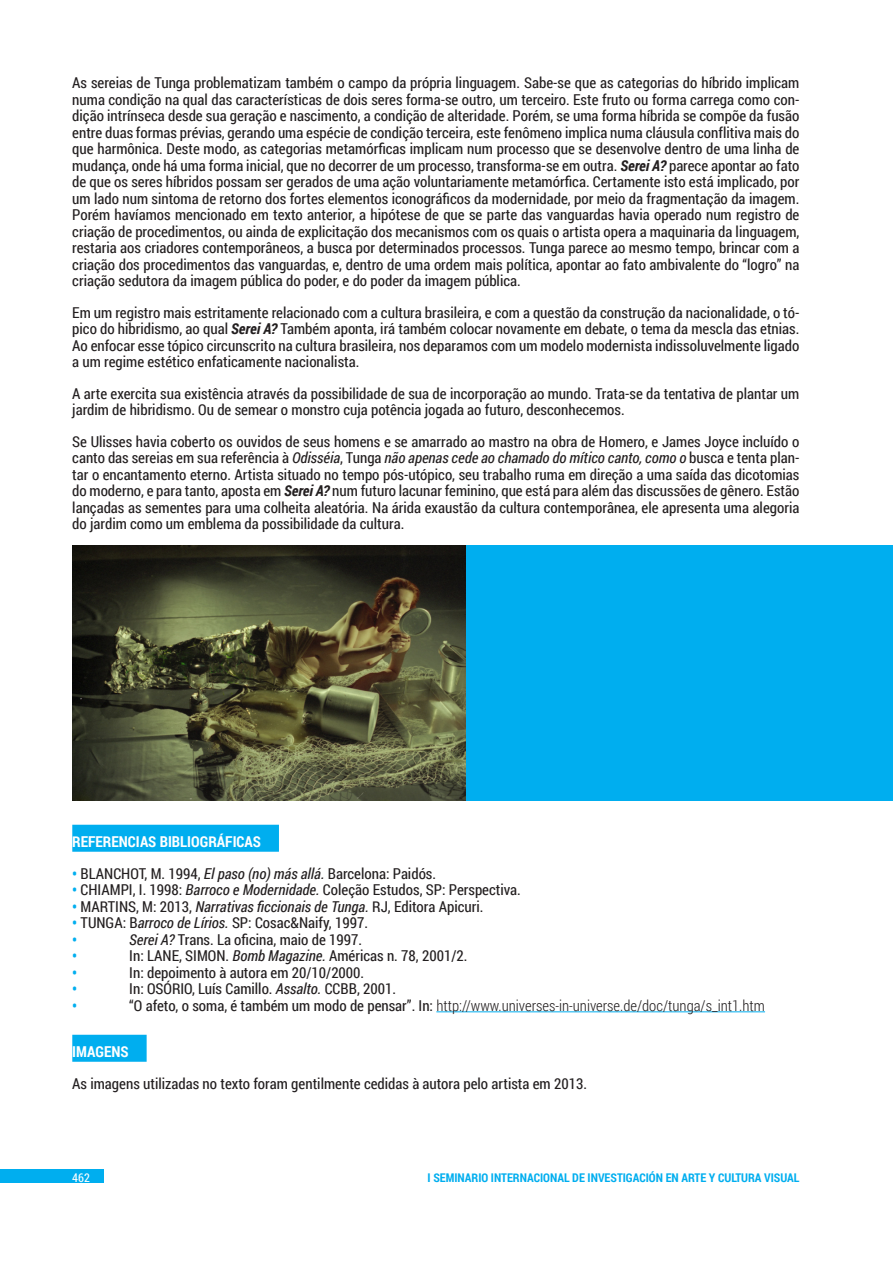
<style>
.page{position:relative;width:893px;height:1263px;background:#fff}
.page>*{position:absolute;margin:0;border:0;box-sizing:border-box;transform-origin:0 0}
.Normal_CV{font:15px/16.5px "Roboto Condensed";color:#231f20;text-align:justify}
.t1{font:300 15px "Roboto Condensed";color:#231f20}
.Sección_CV{font:700 15px "Roboto Condensed";color:#fff}
.Sección_CV_Currículo{font:700 15px "Roboto Condensed";color:#fff}
.t2{font:700 15px "Roboto Condensed";color:#00aeef}
.t3{font:700 12px "Roboto Condensed";color:#00aeef}
.t4{font:12px "Roboto Condensed";color:#fff}
.s1{font-weight:700;font-style:italic}
.s2{font-style:italic}
.s3{font-weight:700;color:#00aeef}
.s4{font-weight:400}
</style>
<div class="page">
<div style="left:0;top:1169px;width:104px;height:14px;background:#00aeef"></div>
<div style="left:72px;top:546px;width:821px;height:255px;background:#00aeef"></div>
<div style="left:72px;top:825px;width:207px;height:27px;background:#00aeef"></div>
<hr style="left:436px;top:1011px;width:329px;height:1px;background:#00aeef">
<div style="left:72px;top:1035px;width:75px;height:27px;background:#00aeef"></div>
<img style="left:72px;top:546px;width:394px;height:255px">
<p class="Normal_CV" style="left:72px;top:74px;width:729px">As sereias de Tunga problematizam também o campo da própria linguagem. Sabe-se que as categorias do híbrido implicam numa condição na qual das características de dois seres forma-se outro, um terceiro. Este fruto ou forma carrega como con&shy;dição intrínseca desde sua geração e nascimento, a condição de alteridade. Porém, se uma forma híbrida se compõe da fusão entre duas formas prévias, gerando uma espécie de condição terceira, este fenômeno implica numa cláusula conflitiva mais do que harmônica. Deste modo, as categorias metamórficas implicam num processo que se desenvolve dentro de uma linha de mudança, onde há uma forma inicial, que no decorrer de um processo, transforma-se em outra. <span class="s1">Serei A?</span> parece apontar ao fato de que os seres híbridos possam ser gerados de uma ação voluntariamente metamórfica. Certamente isto está implicado, por um lado num sintoma de retorno dos fortes elementos iconográficos da modernidade, por meio da fragmentação da imagem.<br>Porém havíamos mencionado em texto anterior, a hipótese de que se parte das vanguardas havia operado num registro de criação de procedimentos, ou ainda de explicitação dos mecanismos com os quais o artista opera a maquinaria da linguagem, restaria aos criadores contemporâneos, a busca por determinados processos. Tunga parece ao mesmo tempo, brincar com a criação dos procedimentos das vanguardas, e, dentro de uma ordem mais política, apontar ao fato ambivalente do “logro” na criação sedutora da imagem pública do poder, e do poder da imagem pública.</p>
<p class="Normal_CV" style="left:72px;top:303px;width:729px">Em um registro mais estritamente relacionado com a cultura brasileira, e com a questão da construção da nacionalidade, o tó&shy;pico do hibridismo, ao qual <span class="s1">Serei A?</span> Também aponta, irá também colocar novamente em debate, o tema da mescla das etnias.<br>Ao enfocar esse tópico circunscrito na cultura brasileira, nos deparamos com um modelo modernista indissoluvelmente ligado a um regime estético enfaticamente nacionalista.</p>
<p class="Normal_CV" style="left:72px;top:384px;width:729px">A arte exercita sua existência através da possibilidade de sua de incorporação ao mundo. Trata-se da tentativa de plantar um jardim de hibridismo. Ou de semear o monstro cuja potência jogada ao futuro, desconhecemos.</p>
<p class="Normal_CV" style="left:72px;top:432px;width:729px">Se Ulisses havia coberto os ouvidos de seus homens e se amarrado ao mastro na obra de Homero, e James Joyce incluído o canto das sereias em sua referência à <span class="s2">Odisséia</span>, Tunga <span class="s2">não apenas cede ao chamado do mítico canto, como o</span> busca e tenta plan&shy;tar o encantamento eterno. Artista situado no tempo pós-utópico, seu trabalho ruma em direção a uma saída das dicotomias do moderno, e para tanto, aposta em <span class="s1">Serei A?</span> num futuro lacunar feminino, que está para além das discussões de gênero. Estão lançadas as sementes para uma colheita aleatória. Na árida exaustão da cultura contemporânea, ele apresenta uma alegoria do jardim como um emblema da possibilidade da cultura.</p>
<p class="Sección_CV" style="left:72px;top:831px;width:190px">REFERENCIAS BIBLIOGRÁFICAS</p>
<p class="Normal_CV" style="left:72px;top:865px;width:365px"><span class="s3">•</span> BLANCHOT, M. 1994, <span class="s2">El paso (no) más allá.</span> Barcelona: Paidós.</p>
<p class="Normal_CV" style="left:72px;top:881px;width:450px"><span class="s3">•</span> CHIAMPI, I. 1998: <span class="s2">Barroco e Modernidade.</span> Coleção Estudos, SP: Perspectiva.</p>
<p class="Normal_CV" style="left:72px;top:898px;width:413px"><span class="s3">•</span> MARTINS, M: 2013, <span class="s2">Narrativas ficcionais de Tunga.</span> RJ, Editora Apicuri.</p>
<p class="Normal_CV" style="left:72px;top:914px;width:297px"><span class="s3">•</span> TUNGA: B<span class="s2">arroco de Lírios.</span> SP: Cosac&amp;Naify, 1997.</p>
<p class="t2" style="left:72px;top:929px;width:6px">•</p>
<p class="Normal_CV" style="left:129px;top:931px;width:234px"><span class="s2">Serei A?</span> Trans. La oficina, maio de 1997.</p>
<p class="t2" style="left:72px;top:945px;width:6px">•</p>
<p class="Normal_CV" style="left:129px;top:947px;width:340px">In: LANE, SIMON. <span class="s2">Bomb Magazine.</span> Américas n. 78, 2001/2.</p>
<p class="t2" style="left:72px;top:962px;width:6px">•</p>
<p class="Normal_CV" style="left:129px;top:964px;width:236px">In: depoimento à autora em 20/10/2000.</p>
<p class="t2" style="left:72px;top:978px;width:6px">•</p>
<p class="Normal_CV" style="left:129px;top:980px;width:268px">In: OSÓRIO, Luís Camillo. <span class="s2">Assalto.</span> CCBB, 2001.</p>
<p class="t2" style="left:72px;top:995px;width:6px">•</p>
<p class="t1" style="left:129px;top:995px;width:637px"><span class="s4">“O afeto, o soma, é também um modo de pensar”. In:</span> http://www.universes-in-universe.de/doc/tunga/s_int1.htm</p>
<p class="Sección_CV_Currículo" style="left:72px;top:1041px;width:58px">IMAGENS</p>
<p class="Normal_CV" style="left:72px;top:1075px;width:516px">As imagens utilizadas no texto foram gentilmente cedidas à autora pelo artista em 2013.</p>
<p class="t4" style="left:72px;top:1169px;width:19px">462</p>
<p class="t3" style="left:428px;top:1169px;width:373px">I SEMINARIO INTERNACIONAL DE INVESTIGACIÓN EN ARTE Y CULTURA VISUAL</p>
</div>
